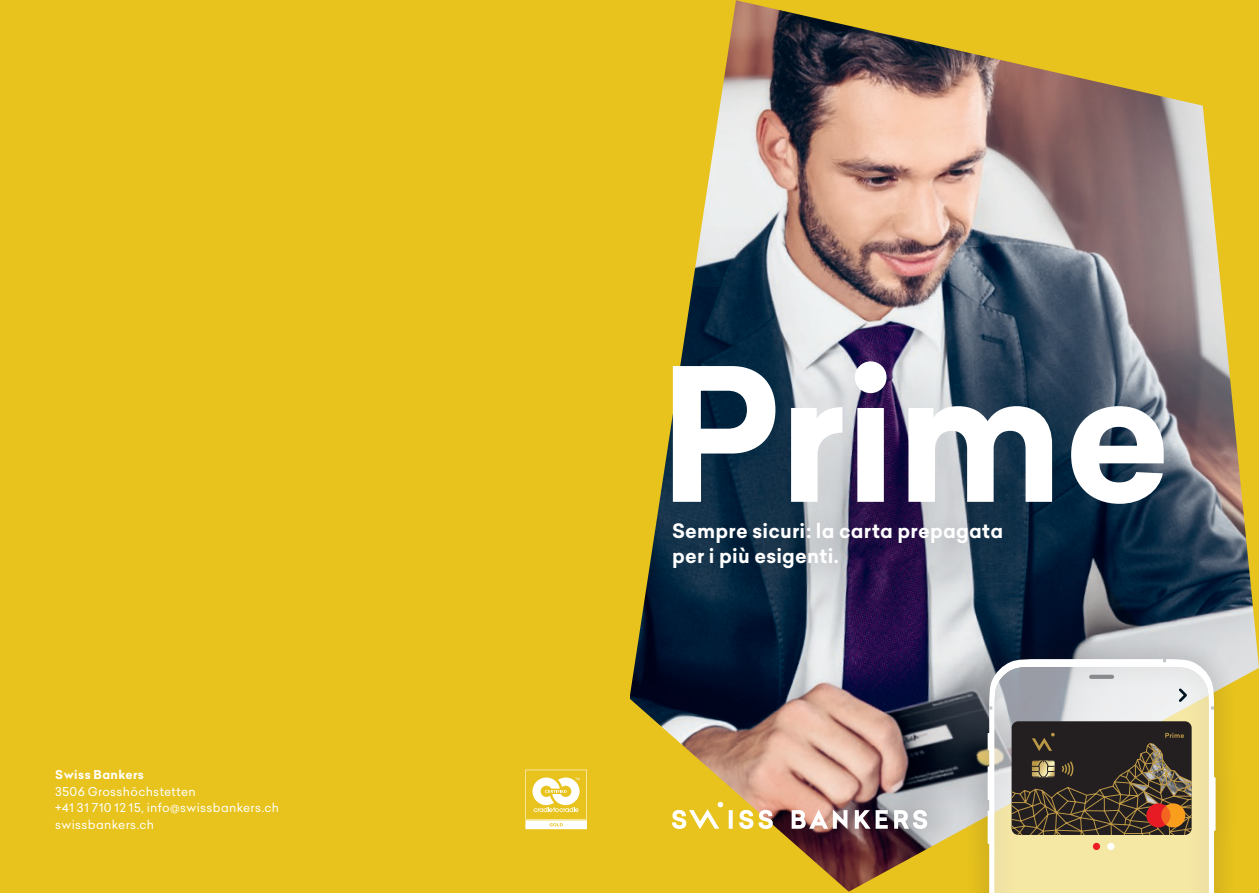
<style>
.page{position:relative;width:1259px;height:893px;background:#fff}
.page>*{position:absolute;margin:0;border:0;box-sizing:border-box;transform-origin:0 0}
.t1{font:700 181.5px "Celias";letter-spacing:-.01em;color:#fff}
.t2{font:700 19.5px/24.3px "Celias";letter-spacing:.01em;color:#fff}
.t3{font:12px/16.8px "Celias";letter-spacing:.03em;color:#fff}
.t4{font:700 12px "Celias";letter-spacing:.03em;color:#fff}
</style>
<div class="page">
<div style="left:0;top:0;width:642px;height:893px;background:#e8c31d"></div>
<img style="left:736px;top:118px;width:456px;height:580px">
<svg style="left:587px;top:302px;width:589px;height:408px;background:#47546b"></svg>
<svg style="left:746px;top:493px;width:147px;height:102px;background:#565d75"></svg>
<svg style="left:897px;top:503px;width:111px;height:76px;background:#71778b"></svg>
<svg style="left:629px;top:0;width:107px;height:698px;background:#878037"></svg>
<svg style="left:735px;top:0;width:457px;height:118px;background:#ad8f46"></svg>
<svg style="left:1192px;top:0;width:67px;height:668px;background:#bda955"></svg>
<svg style="left:846px;top:668px;width:413px;height:225px;background:#958852"></svg>
<div style="left:495px;top:0;width:134px;height:893px;background:#e8c31d"></div>
<div style="left:964px;top:635px;width:275px;height:258px;background:#231f20;opacity:.25"></div>
<svg style="left:989px;top:659px;width:225px;height:234px"></svg>
<svg style="left:994px;top:667px;width:214px;height:226px;background:#e3dcba"></svg>
<hr style="left:1089px;top:675px;width:25px;height:4px;background:#888b8d;border-radius:2px">
<svg style="left:1176px;top:686px;width:13px;height:18px"></svg>
<div style="left:1093px;top:843px;width:7px;height:7px;background:#ee1d23;border-radius:50%"></div>
<div style="left:1107px;top:843px;width:7px;height:7px;background:#fff;border-radius:50%"></div>
<div style="left:1011px;top:721px;width:180px;height:114px;background:#231f20;border-radius:7px"></div>
<svg style="left:1011px;top:733px;width:180px;height:102px"></svg>
<svg style="left:525px;top:770px;width:62px;height:59px"></svg>
<img style="left:630px;top:698px;width:297px;height:195px">
<p class="t4" style="left:55px;top:766px;width:90px">Swiss Bankers</p>
<p class="t3" style="left:55px;top:783px;width:225px">3506 Grosshöchstetten<br>+41 31 710 12 15, info@swissbankers.ch swissbankers.ch</p>
<h1 class="t1" style="left:659px;top:306px;width:514px">Prime</h1>
<h2 class="t2" style="left:672px;top:519px;width:333px">Sempre sicuri: la carta prepagata per i più esigenti.</h2>
</div>
